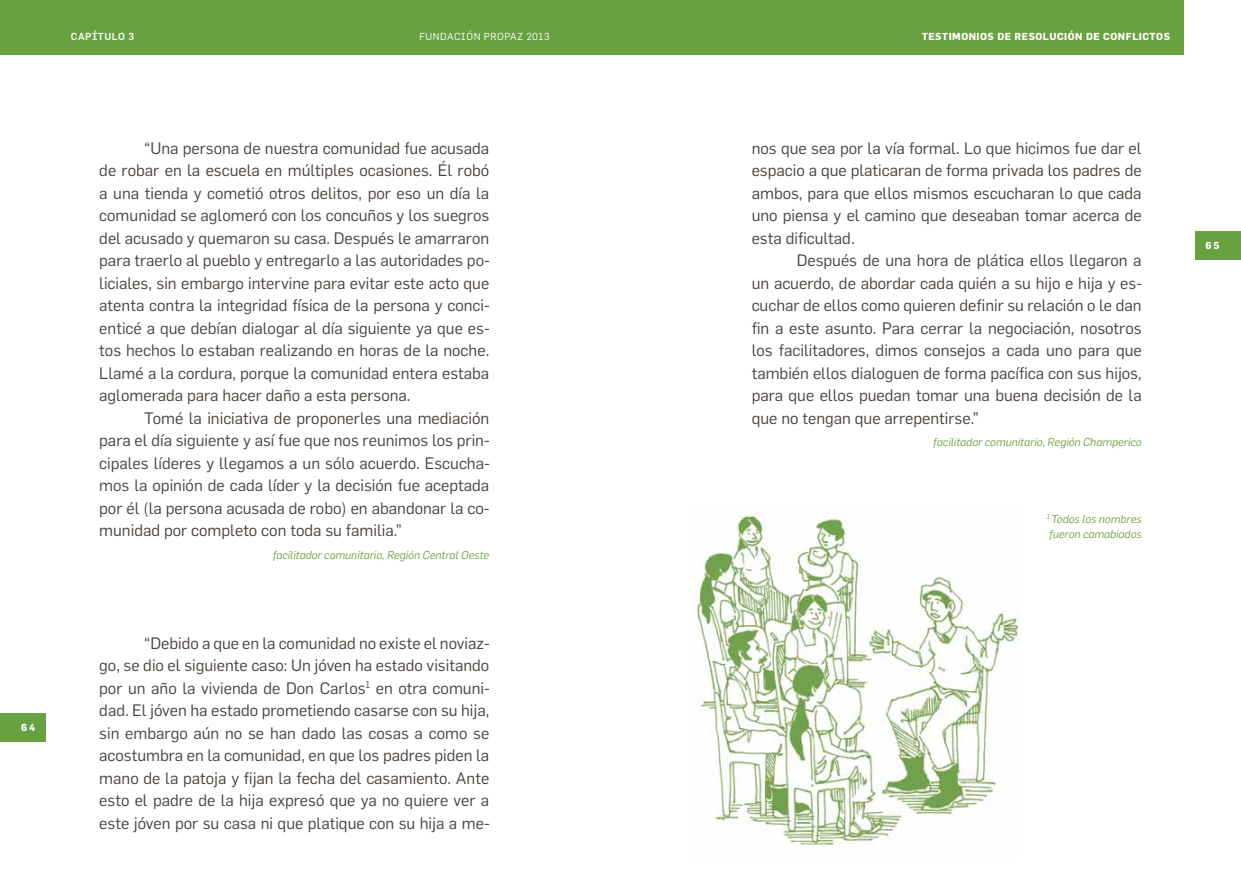
<style>
.page{position:relative;width:1241px;height:886px;background:#fff}
.page>*{position:absolute;margin:0;border:0;box-sizing:border-box;transform-origin:0 0}
.t1{font:16.25px/22.5px "Flama";color:#48413c;text-align:justify}
.t2{font:italic 11.25px/15px "Flama";color:#68a13f}
.t3{font:700 10px "Flama";letter-spacing:.05em;color:#fff}
.t4{font:10px "Flama";letter-spacing:.05em;color:#fff}
.t5{font:500 10px "Flama";letter-spacing:.05em;color:#fff}
</style>
<div class="page">
<div style="left:0;top:713px;width:46px;height:28px;background:#68a13f"></div>
<div style="left:0;top:0;width:620px;height:55px;background:#68a13f"></div>
<div style="left:1194px;top:231px;width:46px;height:29px;background:#68a13f"></div>
<div style="left:620px;top:0;width:563px;height:55px;background:#68a13f"></div>
<img style="left:694px;top:514px;width:325px;height:332px">
<p class="t5" style="left:71px;top:30px;width:65px">CAPÍTULO 3</p>
<p class="t4" style="left:419px;top:30px;width:131px">Fundación Propaz 2013</p>
<p class="t3" style="left:21px;top:722px;width:16px">64</p>
<p class="t1" style="left:99px;top:136px;width:392px;text-indent:45px">“Una persona de nuestra comunidad fue acusada de robar en la escuela en múltiples ocasiones. Él robó a una tienda y cometió otros delitos, por eso un día la comunidad se aglomeró con los concuños y los suegros del acusado y quemaron su casa. Después le amarraron para traerlo al pueblo y entregarlo a las autoridades po&shy;liciales, sin embargo intervine para evitar este acto que atenta contra la integridad física de la persona y conci&shy;enticé a que debían dialogar al día siguiente ya que es&shy;tos hechos lo estaban realizando en horas de la noche.<br>Llamé a la cordura, porque la comunidad entera estaba aglomerada para hacer daño a esta persona.</p>
<p class="t1" style="left:99px;top:407px;width:392px;text-indent:45px">Tomé la iniciativa de proponerles una mediación para el día siguiente y así fue que nos reunimos los prin&shy;cipales líderes y llegamos a un sólo acuerdo. Escucha&shy;mos la opinión de cada líder y la decisión fue aceptada por él (la persona acusada de robo) en abandonar la co&shy;munidad por completo con toda su familia.”</p>
<p class="t2" style="left:273px;top:547px;width:218px">facilitador comunitario, Región Central Oeste</p>
<p class="t1" style="left:99px;top:631px;width:392px;text-indent:45px">“Debido a que en la comunidad no existe el noviaz&shy;go, se dio el siguiente caso: Un jóven ha estado visitando por un año la vivienda de Don Carlos<sup>1</sup> en otra comuni&shy;dad. El jóven ha estado prometiendo casarse con su hija, sin embargo aún no se han dado las cosas a como se acostumbra en la comunidad, en que los padres piden la mano de la patoja y fijan la fecha del casamiento. Ante esto el padre de la hija expresó que ya no quiere ver a este jóven por su casa ni que platique con su hija a me-</p>
<p class="t3" style="left:921px;top:31px;width:15px">TESTIM</p>
<p class="t3" style="left:961px;top:31px;width:61px">ONIOS DE RES</p>
<p class="t3" style="left:1035px;top:31px;width:29px">OLUCIÓN</p>
<p class="t3" style="left:1085px;top:31px;width:85px">DE CONFLICTOS</p>
<p class="t1" style="left:751px;top:136px;width:391px;text-align:left">nos que sea por la vía formal. Lo que hicimos fue dar el espacio a que platicaran de forma privada los padres de ambos, para que ellos mismos escucharan lo que cada uno piensa y el camino que deseaban tomar acerca de esta dificultad.<br>D</p>
<p class="t1" style="left:751px;top:249px;width:392px;text-indent:56px">espués de una hora de plática ellos llegaron a un acuerdo, de abordar cada quién a su hijo e hija y es&shy;cuchar de ellos como quieren definir su relación o le dan fin a este asunto. Para cerrar la negociación, nosotros los facilitadores, dimos consejos a cada uno para que también ellos dialoguen de forma pacífica con sus hijos, para que ellos puedan tomar una buena decisión de la que no tengan que arrepentirse.”</p>
<p class="t2" style="left:933px;top:435px;width:210px">facilitador comunitario, Región Champerico</p>
<p class="t2" style="left:1046px;top:511px;width:97px"><sup>1</sup> Todos los nombres fueron camabiados</p>
<p class="t3" style="left:1205px;top:240px;width:15px">65</p>
</div>
